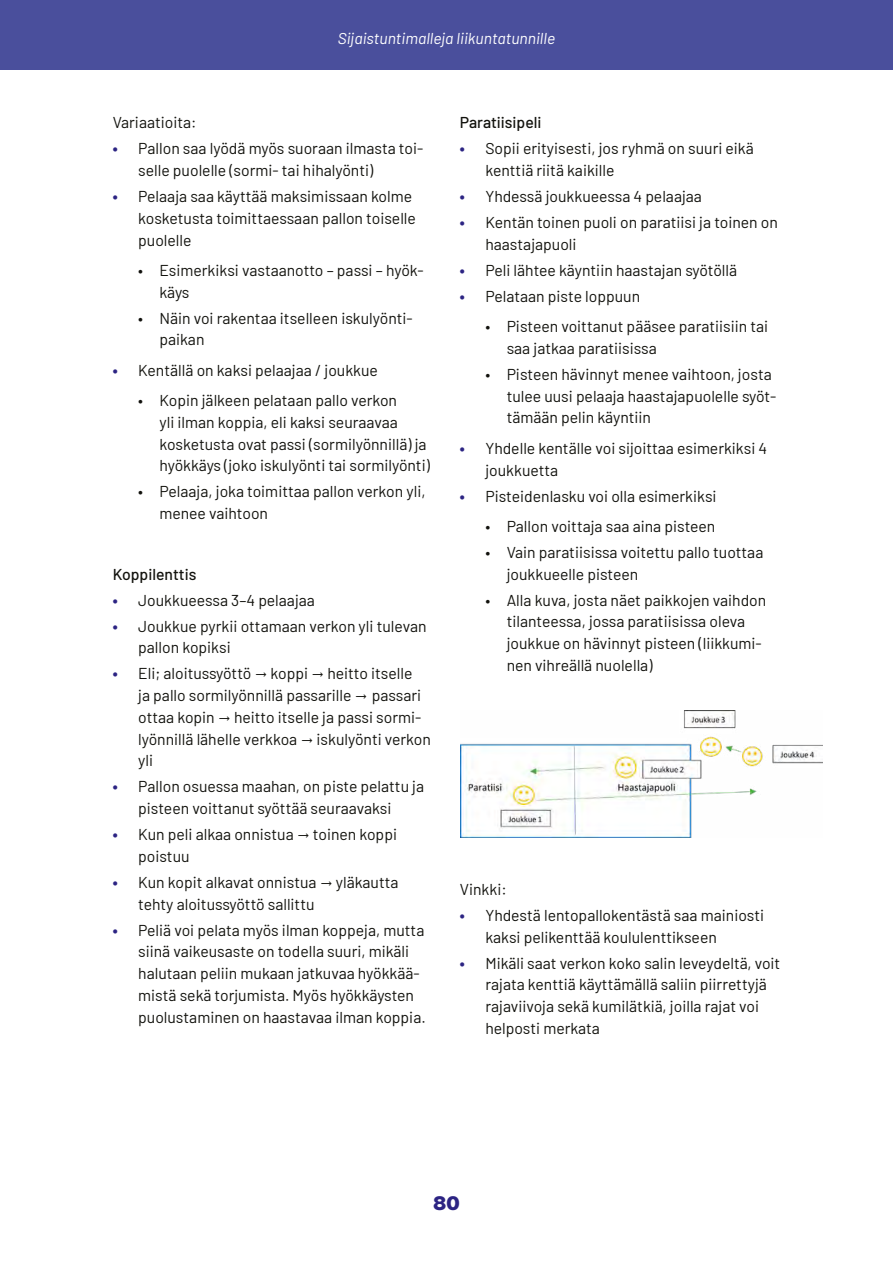
<style>
.page{position:relative;width:893px;height:1263px;background:#fff}
.page>*{position:absolute;margin:0;border:0;box-sizing:border-box;transform-origin:0 0}
.t1{font:19.5px "Oulun Graadi Otsikko";color:#2c2483}
.lista{font:15.75px/21.8px "Barlow";color:#12120d}
.t2{font:italic 15.75px "Barlow";color:#fff}
.leipis_ei_rivirek{font:500 15.75px "Barlow";color:#12120d}
.s1{font-weight:700;color:#2c2483}
.s2{font-family:"Segoe UI";font-size:15px}
</style>
<div class="page">
<div style="left:0;top:0;width:893px;height:70px;background:#4a4f9c"></div>
<img style="left:461px;top:710px;width:361px;height:128px">
<p class="t2" style="left:338px;top:27px;width:219px">Sijaistuntimalleja liikuntatunnille</p>
<p class="lista" style="left:113px;top:111px;width:85px">Variaatioita:</p>
<p class="lista" style="left:138px;top:137px;width:287px;text-indent:-26px"><span class="s1">•</span> Pallon saa lyödä myös suoraan ilmasta toi&shy;selle puolelle (sormi- tai hihalyönti)</p>
<p class="lista" style="left:138px;top:184px;width:279px;text-indent:-26px"><span class="s1">•</span> Pelaaja saa käyttää maksimissaan kolme kosketusta toimittaessaan pallon toiselle puolelle</p>
<p class="lista" style="left:159px;top:258px;width:266px;text-indent:-21px">• Esimerkiksi vastaanotto – passi – hyök&shy;käys</p>
<p class="lista" style="left:159px;top:306px;width:255px;text-indent:-21px">• Näin voi rakentaa itselleen iskulyönti&shy;paikan</p>
<p class="lista" style="left:113px;top:358px;width:267px"><span class="s1">•</span> Kentällä on kaksi pelaajaa / joukkue</p>
<p class="lista" style="left:159px;top:388px;width:272px;text-indent:-21px">• Kopin jälkeen pelataan pallo verkon<br>yli ilman koppia, eli kaksi seuraavaa kosketusta ovat passi (sormilyönnillä) ja hyökkäys (joko iskulyönti tai sormilyönti)</p>
<p class="lista" style="left:159px;top:479px;width:268px;text-indent:-21px">• Pelaaja, joka toimittaa pallon verkon yli, menee vaihtoon</p>
<p class="leipis_ei_rivirek" style="left:113px;top:562px;width:85px">Koppilenttis</p>
<p class="lista" style="left:113px;top:588px;width:204px"><span class="s1">•</span> Joukkueessa 3–4 pelaajaa</p>
<p class="lista" style="left:138px;top:614px;width:290px;text-indent:-26px"><span class="s1">•</span> Joukkue pyrkii ottamaan verkon yli tulevan pallon kopiksi</p>
<p class="lista" style="left:138px;top:661px;width:294px;text-indent:-26px"><span class="s1">•</span> Eli; aloitussyöttö <span class="s2">→</span> koppi <span class="s2">→</span> heitto itselle<br>ja pallo sormilyönnillä passarille <span class="s2">→</span> passari ottaa kopin <span class="s2">→</span> heitto itselle ja passi sormi&shy;lyönnillä lähelle verkkoa <span class="s2">→</span> iskulyönti verkon yli</p>
<p class="lista" style="left:113px;top:774px;width:313px;text-align:center"><span class="s1">•</span> Pallon osuessa maahan, on piste pelattu ja pisteen voittanut syöttää seuraavaksi</p>
<p class="lista" style="left:138px;top:822px;width:260px;text-indent:-26px"><span class="s1">•</span> Kun peli alkaa onnistua <span class="s2">→</span> toinen koppi poistuu</p>
<p class="lista" style="left:138px;top:870px;width:262px;text-indent:-26px"><span class="s1">•</span> Kun kopit alkavat onnistua <span class="s2">→</span> yläkautta tehty aloitussyöttö sallittu</p>
<p class="lista" style="left:138px;top:918px;width:289px;text-indent:-26px"><span class="s1">•</span> Peliä voi pelata myös ilman koppeja, mutta siinä vaikeusaste on todella suuri, mikäli halutaan peliin mukaan jatkuvaa hyökkää&shy;mistä sekä torjumista. Myös hyökkäysten puolustaminen on haastavaa ilman koppia.</p>
<p class="leipis_ei_rivirek" style="left:460px;top:111px;width:83px">Paratiisipeli</p>
<p class="lista" style="left:485px;top:137px;width:270px;text-indent:-26px"><span class="s1">•</span> Sopii erityisesti, jos ryhmä on suuri eikä kenttiä riitä kaikille</p>
<p class="lista" style="left:460px;top:184px;width:244px"><span class="s1">•</span> Yhdessä joukkueessa 4 pelaajaa</p>
<p class="lista" style="left:485px;top:210px;width:294px;text-indent:-26px"><span class="s1">•</span> Kentän toinen puoli on paratiisi ja toinen on haastajapuoli</p>
<p class="lista" style="left:460px;top:258px;width:279px"><span class="s1">•</span> Peli lähtee käyntiin haastajan syötöllä</p>
<p class="lista" style="left:460px;top:284px;width:182px"><span class="s1">•</span> Pelataan piste loppuun</p>
<p class="lista" style="left:507px;top:314px;width:263px;text-indent:-21px">• Pisteen voittanut pääsee paratiisiin tai saa jatkaa paratiisissa</p>
<p class="lista" style="left:507px;top:362px;width:271px;text-indent:-21px">• Pisteen hävinnyt menee vaihtoon, josta tulee uusi pelaaja haastajapuolelle syöt&shy;tämään pelin käyntiin</p>
<p class="lista" style="left:485px;top:436px;width:283px;text-indent:-26px"><span class="s1">•</span> Yhdelle kentälle voi sijoittaa esimerkiksi 4 joukkuetta</p>
<p class="lista" style="left:460px;top:484px;width:258px"><span class="s1">•</span> Pisteidenlasku voi olla esimerkiksi</p>
<p class="lista" style="left:485px;top:514px;width:232px">• Pallon voittaja saa aina pisteen</p>
<p class="lista" style="left:507px;top:540px;width:258px;text-indent:-21px">• Vain paratiisissa voitettu pallo tuottaa joukkueelle pisteen</p>
<p class="lista" style="left:507px;top:588px;width:261px;text-indent:-21px">• Alla kuva, josta näet paikkojen vaihdon tilanteessa, jossa paratiisissa oleva joukkue on hävinnyt pisteen (liikkumi&shy;nen vihreällä nuolella)</p>
<p class="lista" style="left:460px;top:877px;width:48px">Vinkki:</p>
<p class="lista" style="left:485px;top:903px;width:280px;text-indent:-26px"><span class="s1">•</span> Yhdestä lentopallokentästä saa mainiosti kaksi pelikenttää koululenttikseen</p>
<p class="lista" style="left:485px;top:951px;width:296px;text-indent:-26px"><span class="s1">•</span> Mikäli saat verkon koko salin leveydeltä, voit rajata kenttiä käyttämällä saliin piirrettyjä rajaviivoja sekä kumilätkiä, joilla rajat voi helposti merkata</p>
<p class="t1" style="left:433px;top:1191px;width:28px">80</p>
</div>
